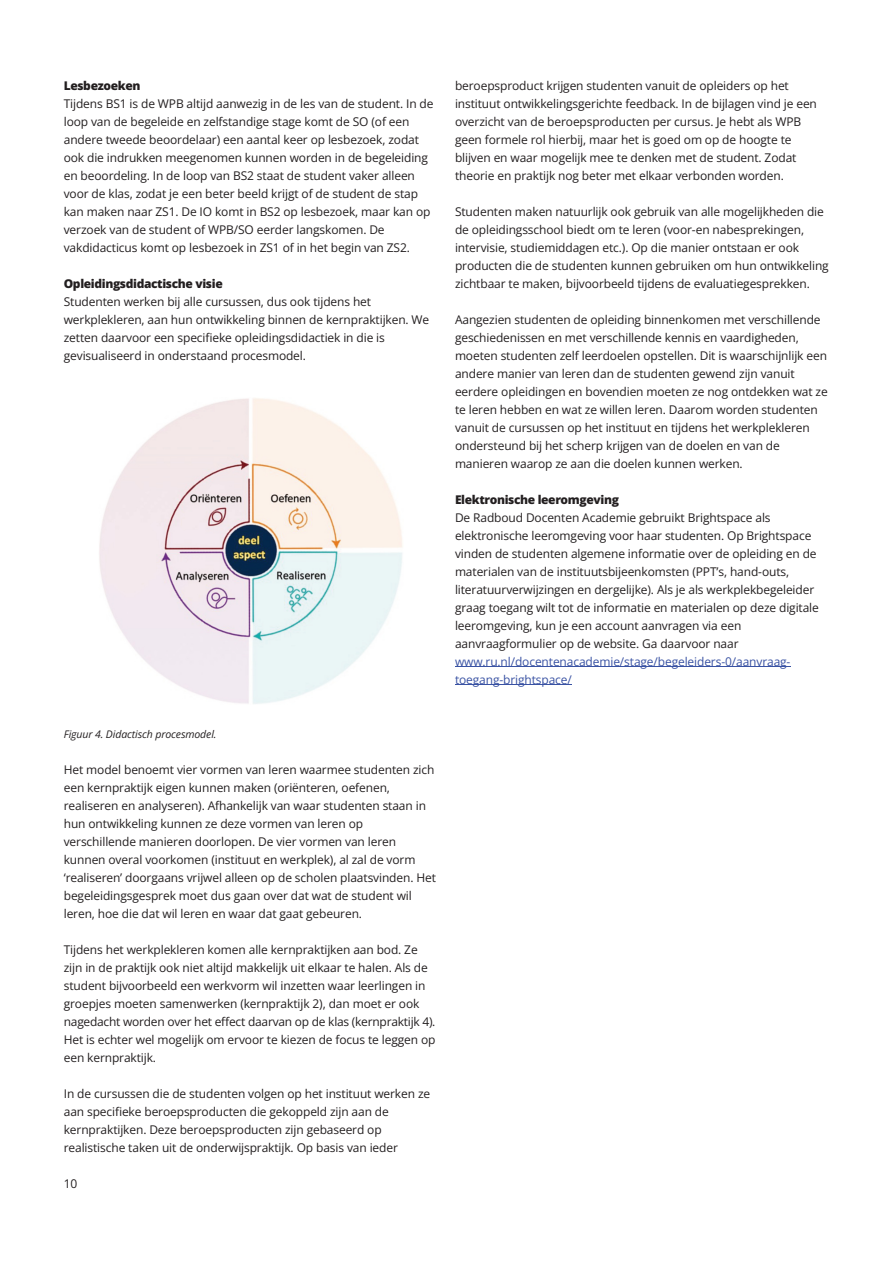
<style>
.page{position:relative;width:893px;height:1263px;background:#fff}
.page>*{position:absolute;margin:0;border:0;box-sizing:border-box;transform-origin:0 0}
.t1{font:12px/18px "Open Sans";letter-spacing:-.01em;color:#231f20}
.t2{font:12px/18px "Open Sans";letter-spacing:-.01em;color:#3952a3}
.t3{font:800 12px "Open Sans";letter-spacing:-.03em;color:#231f20}
.t4{font:italic 10.5px "Open Sans";letter-spacing:-.01em;color:#231f20}
</style>
<div class="page">
<hr style="left:455px;top:667px;width:335px;height:1px;background:#3952a3">
<hr style="left:455px;top:685px;width:117px;height:1px;background:#3952a3">
<img style="left:99px;top:398px;width:304px;height:306px">
<p class="t3" style="left:64px;top:77px;width:78px">Lesbezoeken</p>
<p class="t1" style="left:64px;top:94px;width:371px">Tijdens BS1 is de WPB altijd aanwezig in de les van de student. In de loop van de begeleide en zelfstandige stage komt de SO (of een andere tweede beoordelaar) een aantal keer op lesbezoek, zodat ook die indrukken meegenomen kunnen worden in de begeleiding en beoordeling. In de loop van BS2 staat de student vaker alleen voor de klas, zodat je een beter beeld krijgt of de student de stap kan maken naar ZS1. De IO komt in BS2 op lesbezoek, maar kan op verzoek van de student of WPB/SO eerder langskomen. De vakdidacticus komt op lesbezoek in ZS1 of in het begin van ZS2.</p>
<p class="t3" style="left:64px;top:275px;width:160px">Opleidingsdidactische visie</p>
<p class="t1" style="left:64px;top:292px;width:367px">Studenten werken bij alle cursussen, dus ook tijdens het werkplekleren, aan hun ontwikkeling binnen de kernpraktijken. We zetten daarvoor een specifieke opleidingsdidactiek in die is gevisualiseerd in onderstaand procesmodel.</p>
<p class="t4" style="left:64px;top:727px;width:154px">Figuur 4. Didactisch procesmodel.</p>
<p class="t1" style="left:64px;top:760px;width:374px">Het model benoemt vier vormen van leren waarmee studenten zich een kernpraktijk eigen kunnen maken (oriënteren, oefenen, realiseren en analyseren). Afhankelijk van waar studenten staan in hun ontwikkeling kunnen ze deze vormen van leren op verschillende manieren doorlopen. De vier vormen van leren kunnen overal voorkomen (instituut en werkplek), al zal de vorm ‘realiseren’ doorgaans vrijwel alleen op de scholen plaatsvinden. Het begeleidingsgesprek moet dus gaan over dat wat de student wil leren, hoe die dat wil leren en waar dat gaat gebeuren.</p>
<p class="t1" style="left:64px;top:940px;width:373px">Tijdens het werkplekleren komen alle kernpraktijken aan bod. Ze zijn in de praktijk ook niet altijd makkelijk uit elkaar te halen. Als de student bijvoorbeeld een werkvorm wil inzetten waar leerlingen in groepjes moeten samenwerken (kernpraktijk 2), dan moet er ook nagedacht worden over het effect daarvan op de klas (kernpraktijk 4).<br>Het is echter wel mogelijk om ervoor te kiezen de focus te leggen op een kernpraktijk.</p>
<p class="t1" style="left:64px;top:1084px;width:368px">In de cursussen die de studenten volgen op het instituut werken ze aan specifieke beroepsproducten die gekoppeld zijn aan de kernpraktijken. Deze beroepsproducten zijn gebaseerd op realistische taken uit de onderwijspraktijk. Op basis van ieder</p>
<p class="t1" style="left:64px;top:1174px;width:15px">10</p>
<p class="t1" style="left:455px;top:76px;width:363px">beroepsproduct krijgen studenten vanuit de opleiders op het instituut ontwikkelingsgerichte feedback. In de bijlagen vind je een overzicht van de beroepsproducten per cursus. Je hebt als WPB geen formele rol hierbij, maar het is goed om op de hoogte te blijven en waar mogelijk mee te denken met de student. Zodat theorie en praktijk nog beter met elkaar verbonden worden.</p>
<p class="t1" style="left:455px;top:202px;width:375px">Studenten maken natuurlijk ook gebruik van alle mogelijkheden die de opleidingsschool biedt om te leren (voor-en nabesprekingen, intervisie, studiemiddagen etc.). Op die manier ontstaan er ook producten die de studenten kunnen gebruiken om hun ontwikkeling zichtbaar te maken, bijvoorbeeld tijdens de evaluatiegesprekken.</p>
<p class="t1" style="left:455px;top:310px;width:374px">Aangezien studenten de opleiding binnenkomen met verschillende geschiedenissen en met verschillende kennis en vaardigheden, moeten studenten zelf leerdoelen opstellen. Dit is waarschijnlijk een andere manier van leren dan de studenten gewend zijn vanuit eerdere opleidingen en bovendien moeten ze nog ontdekken wat ze te leren hebben en wat ze willen leren. Daarom worden studenten vanuit de cursussen op het instituut en tijdens het werkplekleren ondersteund bij het scherp krijgen van de doelen en van de manieren waarop ze aan die doelen kunnen werken.</p>
<p class="t3" style="left:455px;top:491px;width:166px">Elektronische leeromgeving</p>
<p class="t1" style="left:455px;top:508px;width:365px">De Radboud Docenten Academie gebruikt Brightspace als elektronische leeromgeving voor haar studenten. Op Brightspace vinden de studenten algemene informatie over de opleiding en de materialen van de instituutsbijeenkomsten (PPT’s, hand-outs, literatuurverwijzingen en dergelijke). Als je als werkplekbegeleider graag toegang wilt tot de informatie en materialen op deze digitale leeromgeving, kun je een account aanvragen via een aanvraagformulier op de website. Ga daarvoor naar</p>
<p class="t2" style="left:455px;top:652px;width:337px">www.ru.nl/docentenacademie/stage/begeleiders-0/aanvraag&shy;toegang-brightspace/</p>
</div>
